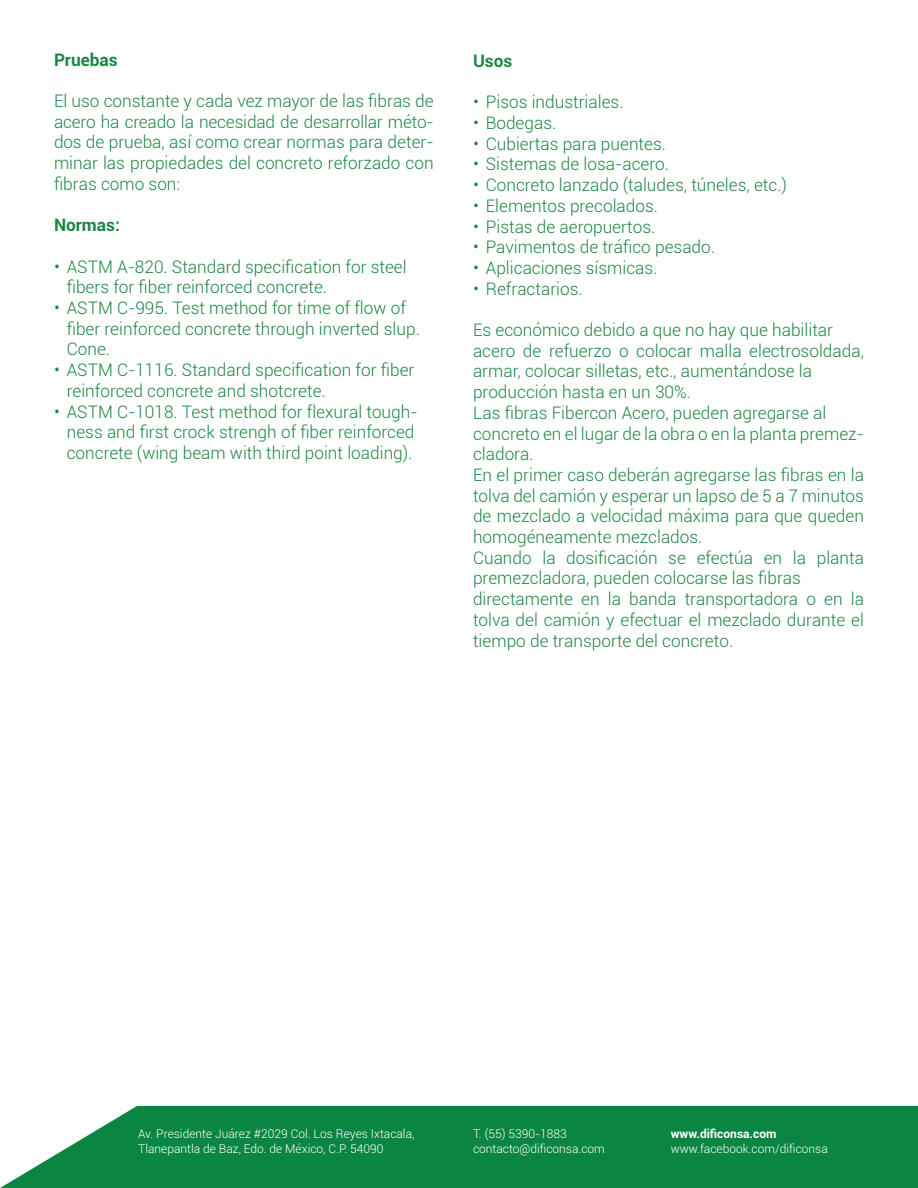
<style>
.page{position:relative;width:918px;height:1188px;background:#fff}
.page>*{position:absolute;margin:0;border:0;box-sizing:border-box;transform-origin:0 0}
.t1{font:300 17.25px/20.7px "Roboto";color:#1d8544}
.t2{font:700 17.25px "Roboto";color:#1d8544}
.t3{font:300 12px/14.4px "Roboto";color:#fff}
.t4{font:700 12px "Roboto";color:#fff}
.s1{font-size:18px}
</style>
<div class="page">
<svg style="left:0;top:1106px;width:918px;height:82px;background:#1f9051"></svg>
<p class="t2" style="left:54px;top:47px;width:65px">Pruebas</p>
<p class="t1" style="left:54px;top:90px;width:381px;text-align:justify">El uso constante y cada vez mayor de las fibras de acero ha creado la necesidad de desarrollar méto&shy;dos de prueba, así como crear normas para deter&shy;minar las propiedades del concreto reforzado con fibras como son:</p>
<p class="t2" style="left:54px;top:213px;width:67px">Normas:</p>
<p class="t1" style="left:67px;top:256px;width:342px;text-indent:-13px"><span class="s1">•</span> ASTM A-820. Standard specification for steel fibers for fiber reinforced concrete.</p>
<p class="t1" style="left:67px;top:297px;width:355px;text-indent:-13px"><span class="s1">•</span> ASTM C-995. Test method for time of flow of fiber reinforced concrete through inverted slup.<br>Cone.</p>
<p class="t1" style="left:67px;top:359px;width:349px;text-indent:-13px"><span class="s1">•</span> ASTM C-1116. Standard specification for fiber reinforced concrete and shotcrete.</p>
<p class="t1" style="left:54px;top:401px;width:365px;text-align:center"><span class="s1">•</span> ASTM C-1018. Test method for flexural tough&shy;ness and first crock strengh of fiber reinforced concrete (wing beam with third point loading).</p>
<p class="t2" style="left:473px;top:49px;width:41px">Usos</p>
<p class="t1" style="left:473px;top:91px;width:152px"><span class="s1">•</span> Pisos industriales.</p>
<p class="t1" style="left:473px;top:112px;width:85px"><span class="s1">•</span> Bodegas.</p>
<p class="t1" style="left:473px;top:133px;width:194px"><span class="s1">•</span> Cubiertas para puentes.</p>
<p class="t1" style="left:473px;top:153px;width:197px"><span class="s1">•</span> Sistemas de losa-acero.</p>
<p class="t1" style="left:473px;top:174px;width:315px"><span class="s1">•</span> Concreto lanzado (taludes, túneles, etc.)</p>
<p class="t1" style="left:473px;top:195px;width:186px"><span class="s1">•</span> Elementos precolados.</p>
<p class="t1" style="left:473px;top:215px;width:184px"><span class="s1">•</span> Pistas de aeropuertos.</p>
<p class="t1" style="left:473px;top:236px;width:243px"><span class="s1">•</span> Pavimentos de tráfico pesado.</p>
<p class="t1" style="left:473px;top:257px;width:186px"><span class="s1">•</span> Aplicaciones sísmicas.</p>
<p class="t1" style="left:473px;top:278px;width:111px"><span class="s1">•</span> Refractarios.</p>
<p class="t1" style="left:473px;top:319px;width:362px">Es económico debido a que no hay que habilitar</p>
<p class="t1" style="left:473px;top:340px;width:392px">acero de refuerzo o colocar malla electrosoldada, armar, colocar silletas, etc., aumentándose la</p>
<p class="t1" style="left:473px;top:381px;width:220px">producción hasta en un 30%.</p>
<p class="t1" style="left:473px;top:402px;width:355px">Las fibras Fibercon Acero, pueden agregarse al</p>
<p class="t1" style="left:473px;top:422px;width:392px">concreto en el lugar de la obra o en la planta premez&shy;cladora.</p>
<p class="t1" style="left:473px;top:464px;width:393px;text-align:justify">En el primer caso deberán agregarse las fibras en la tolva del camión y esperar un lapso de 5 a 7 minutos de mezclado a velocidad máxima para que queden homogéneamente mezclados.</p>
<p class="t1" style="left:473px;top:547px;width:392px">Cuando la dosificación se efectúa en la planta premezcladora, pueden colocarse las fibras directamente en la banda transportadora o en la tolva del camión y efectuar el mezclado durante el tiempo de transporte del concreto.</p>
<p class="t3" style="left:138px;top:1126px;width:278px">Av. Presidente Juárez #2029 Col. Los Reyes Ixtacala,<br>Tlanepantla de Baz, Edo. de México, C.P. 54090</p>
<p class="t3" style="left:473px;top:1126px;width:133px">T. (55) 5390-1883 contacto@dificonsa.com</p>
<p class="t4" style="left:671px;top:1126px;width:107px">www.dificonsa.com</p>
<p class="t3" style="left:671px;top:1141px;width:159px">www.facebook.com/dificonsa</p>
</div>
